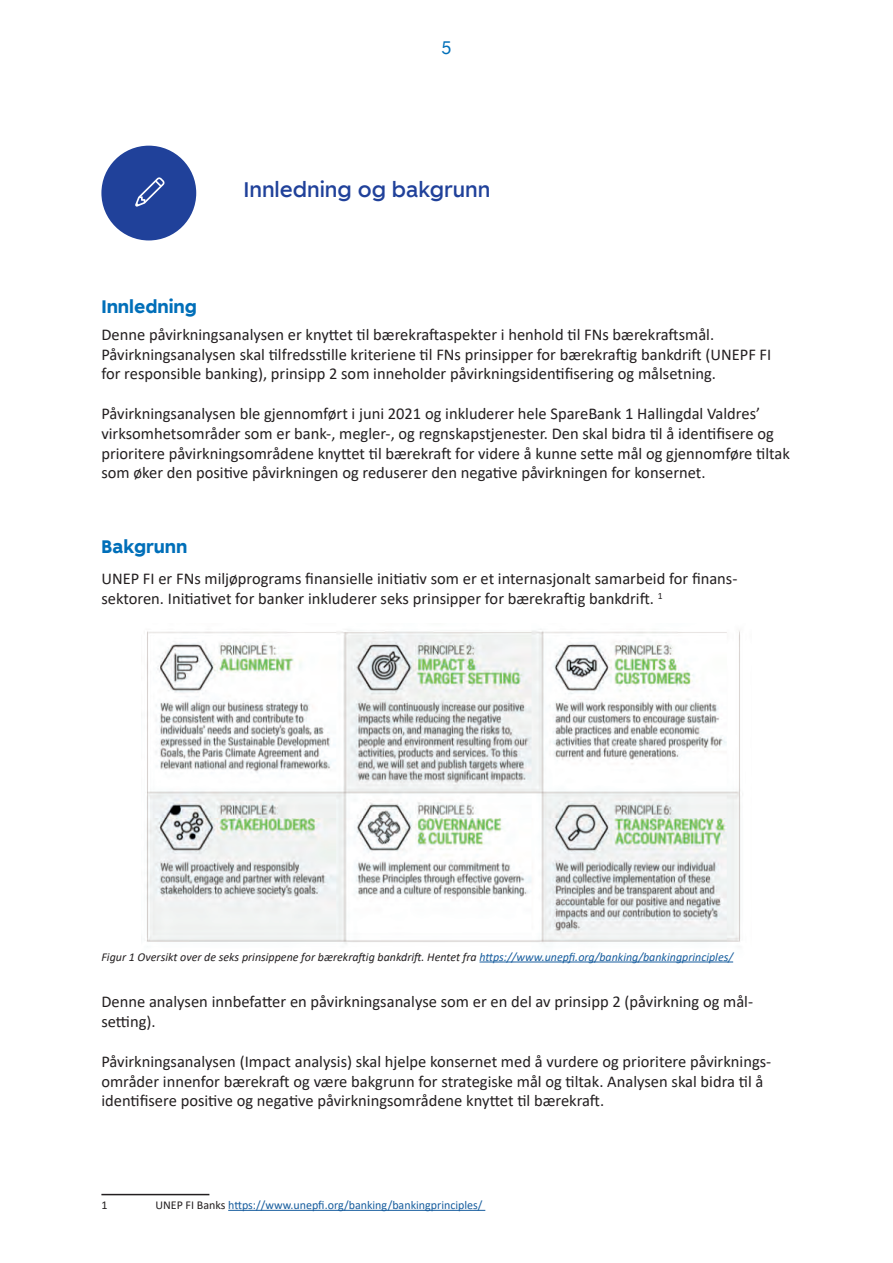
<style>
.page{position:relative;width:893px;height:1263px;background:#fff}
.page>*{position:absolute;margin:0;border:0;box-sizing:border-box;transform-origin:0 0}
.t1{font:500 21px "Spare Bank 1";color:#20419a}
.t2{font:700 18px "Spare Bank 1";color:#006fb9}
.t3{font:18px "Spare Bank 1";color:#006fb9}
.t4{font:16.5px/19.8px "Calibri";color:#231f20}
.t5{font:italic 12px "Calibri";color:#231f20}
.t6{font:12px "Calibri";color:#175d9e}
.t7{font:12px "Calibri";color:#231f20}
.s1{color:#175d9e}
.s2{color:#231f20}
</style>
<div class="page">
<div style="left:101px;top:146px;width:95px;height:94px;background:#20419a;border-radius:50%"></div>
<hr style="left:101px;top:1194px;width:108px;height:1px;background:#231f20">
<hr style="left:228px;top:1210px;width:257px;height:1px;background:#175d9e">
<img style="left:146px;top:630px;width:595px;height:314px">
<hr style="left:479px;top:961px;width:254px;height:1px;background:#175d9e">
<svg style="left:135px;top:177px;width:30px;height:30px"></svg>
<p class="t3" style="left:442px;top:36px;width:11px">5</p>
<p class="t2" style="left:101px;top:294px;width:97px">Innledning</p>
<p class="t1" style="left:243px;top:176px;width:248px">Innledning og bakgrunn</p>
<p class="t4" style="left:101px;top:324px;width:671px">Denne påvirkningsanalysen er knyttet til bærekraftaspekter i henhold til FNs bærekraftsmål.<br>Påvirkningsanalysen skal tilfredsstille kriteriene til FNs prinsipper for bærekraftig bankdrift (UNEPF FI for responsible banking), prinsipp 2 som inneholder påvirkningsidentifisering og målsetning.</p>
<p class="t4" style="left:101px;top:403px;width:690px">Påvirkningsanalysen ble gjennomført i juni 2021 og inkluderer hele SpareBank 1 Hallingdal Valdres’ virksomhetsområder som er bank-, megler-, og regnskapstjenester. Den skal bidra til å identifisere og prioritere påvirkningsområdene knyttet til bærekraft for videre å kunne sette mål og gjennomføre tiltak som øker den positive påvirkningen og reduserer den negative påvirkningen for konsernet.</p>
<p class="t2" style="left:101px;top:535px;width:88px">Bakgrunn</p>
<p class="t4" style="left:101px;top:568px;width:636px">UNEP FI er FNs miljøprograms finansielle initiativ som er et internasjonalt samarbeid for finans&shy;sektoren. Initiativet for banker inkluderer seks prinsipper for bærekraftig bankdrift. <sup>1</sup></p>
<p class="t5" style="left:101px;top:948px;width:633px">Figur 1 Oversikt over de seks prinsippene for bærekraftig bankdrift. Hentet fra <span class="s1">https://www.unepfi.org/banking/bankingprinciples/</span></p>
<p class="t4" style="left:101px;top:992px;width:652px">Denne analysen innbefatter en påvirkningsanalyse som er en del av prinsipp 2 (påvirkning og mål&shy;setting).</p>
<p class="t4" style="left:101px;top:1051px;width:671px">Påvirkningsanalysen (Impact analysis) skal hjelpe konsernet med å vurdere og prioritere påvirknings&shy;områder innenfor bærekraft og være bakgrunn for strategiske mål og tiltak. Analysen skal bidra til å identifisere positive og negative påvirkningsområdene knyttet til bærekraft.</p>
<p class="t7" style="left:101px;top:1197px;width:8px">1</p>
<p class="t6" style="left:155px;top:1197px;width:329px"><span class="s2">UNEP FI Banks</span> https://www.unepfi.org/banking/bankingprinciples/</p>
</div>
